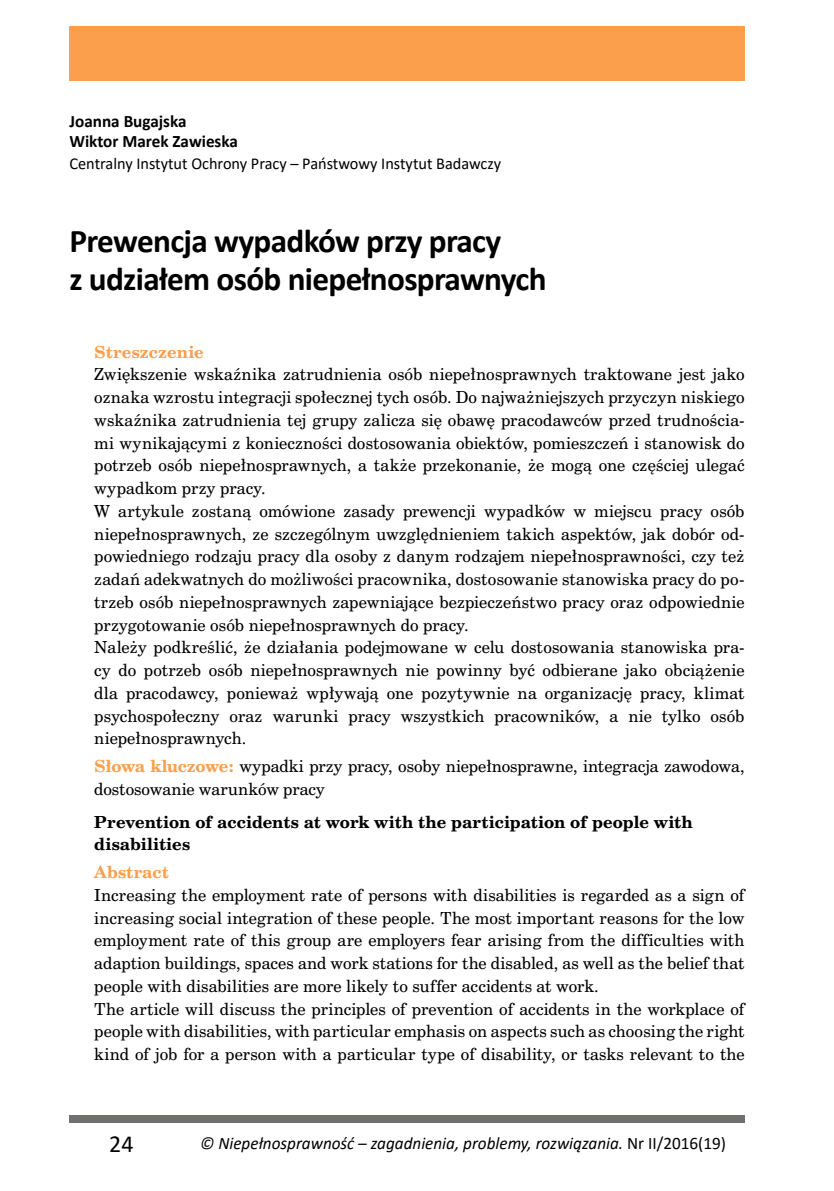
<style>
.page{position:relative;width:834px;height:1191px;background:#fff}
.page>*{position:absolute;margin:0;border:0;box-sizing:border-box;transform-origin:0 0}
.t1{font:700 33.25px/38.1px "Calibri";letter-spacing:-.02em;color:#000}
.t2{font:24.5px "Calibri";color:#000}
.t3{font:italic 17.5px "Calibri";color:#000}
._00_NAZWISKO{font:700 17.5px "Calibri";color:#000}
._00_DANE{font:16.62px "Calibri";color:#000}
._00_streszczenie{font:15.75px/22.8px "Cent Schbook PL";letter-spacing:.005em;color:#000;text-align:justify}
.t4{font:700 15.75px/22.8px "Cent Schbook PL";color:#000}
.t5{font:700 15.75px "Cent Schbook PL";letter-spacing:.005em;color:#fc9f4c}
.s1{font-weight:700;color:#fc9f4c}
.s2{font-style:normal}
</style>
<div class="page">
<div style="left:69px;top:26px;width:675px;height:55px;background:#fc9f4c"></div>
<div style="left:69px;top:1115px;width:675px;height:7px;background:#6f6f6e"></div>
<p class="_00_NAZWISKO" style="left:69px;top:109px;width:118px">Joanna Bugajska</p>
<p class="_00_NAZWISKO" style="left:69px;top:128px;width:170px">Wiktor Marek Zawieska</p>
<p class="_00_DANE" style="left:69px;top:152px;width:433px">Centralny Instytut Ochrony Pracy – Państwowy Instytut Badawczy</p>
<h1 class="t1" style="left:69px;top:221px;width:478px">Prewencja wypadków przy pracy<br>z udziałem osób niepełnosprawnych</h1>
<p class="t5" style="left:94px;top:341px;width:111px">Streszczenie</p>
<p class="_00_streszczenie" style="left:94px;top:363px;width:651px">Zwiększenie wskaźnika zatrudnienia osób niepełnosprawnych traktowane jest jako oznaka wzrostu integracji społecznej tych osób. Do najważniejszych przyczyn niskiego wskaźnika zatrudnienia tej grupy zalicza się obawę pracodawców przed trudnościa&shy;mi wynikającymi z konieczności dostosowania obiektów, pomieszczeń i stanowisk do potrzeb osób niepełnosprawnych, a także przekonanie, że mogą one częściej ulegać wypadkom przy pracy.</p>
<p class="_00_streszczenie" style="left:94px;top:499px;width:651px">W artykule zostaną omówione zasady prewencji wypadków w miejscu pracy osób niepełnosprawnych, ze szczególnym uwzględnieniem takich aspektów, jak dobór od&shy;powiedniego rodzaju pracy dla osoby z danym rodzajem niepełnosprawności, czy też zadań adekwatnych do możliwości pracownika, dostosowanie stanowiska pracy do po&shy;trzeb osób niepełnosprawnych zapewniające bezpieczeństwo pracy oraz odpowiednie przygotowanie osób niepełnosprawnych do pracy.</p>
<p class="_00_streszczenie" style="left:94px;top:636px;width:651px">Należy podkreślić, że działania podejmowane w celu dostosowania stanowiska pra&shy;cy do potrzeb osób niepełnosprawnych nie powinny być odbierane jako obciążenie dla pracodawcy, ponieważ wpływają one pozytywnie na organizację pracy, klimat psychospołeczny oraz warunki pracy wszystkich pracowników, a nie tylko osób niepełnosprawnych.</p>
<p class="_00_streszczenie" style="left:94px;top:754px;width:651px"><span class="s1">Słowa kluczowe:</span> wypadki przy pracy, osoby niepełnosprawne, integracja zawodowa, dostosowanie warunków pracy</p>
<p class="t4" style="left:94px;top:810px;width:600px">Prevention of accidents at work with the participation of people with disabilities</p>
<p class="t5" style="left:94px;top:861px;width:76px">Abstract</p>
<p class="_00_streszczenie" style="left:94px;top:883px;width:651px">Increasing the employment rate of persons with disabilities is regarded as a sign of increasing social integration of these people. The most important reasons for the low employment rate of this group are employers fear arising from the difficulties with adaption buildings, spaces and work stations for the disabled, as well as the belief that people with disabilities are more likely to suffer accidents at work.</p>
<p class="_00_streszczenie" style="left:94px;top:997px;width:651px">The article will discuss the principles of prevention of accidents in the workplace of people with disabilities, with particular emphasis on aspects such as choosing the right kind of job for a person with a particular type of disability, or tasks relevant to the</p>
<h2 class="t2" style="left:109px;top:1126px;width:26px">24</h2>
<p class="t3" style="left:200px;top:1131px;width:527px">© Niepełnosprawność – zagadnienia, problemy, rozwiązania. <span class="s2">Nr II/2016(19)</span></p>
</div>
